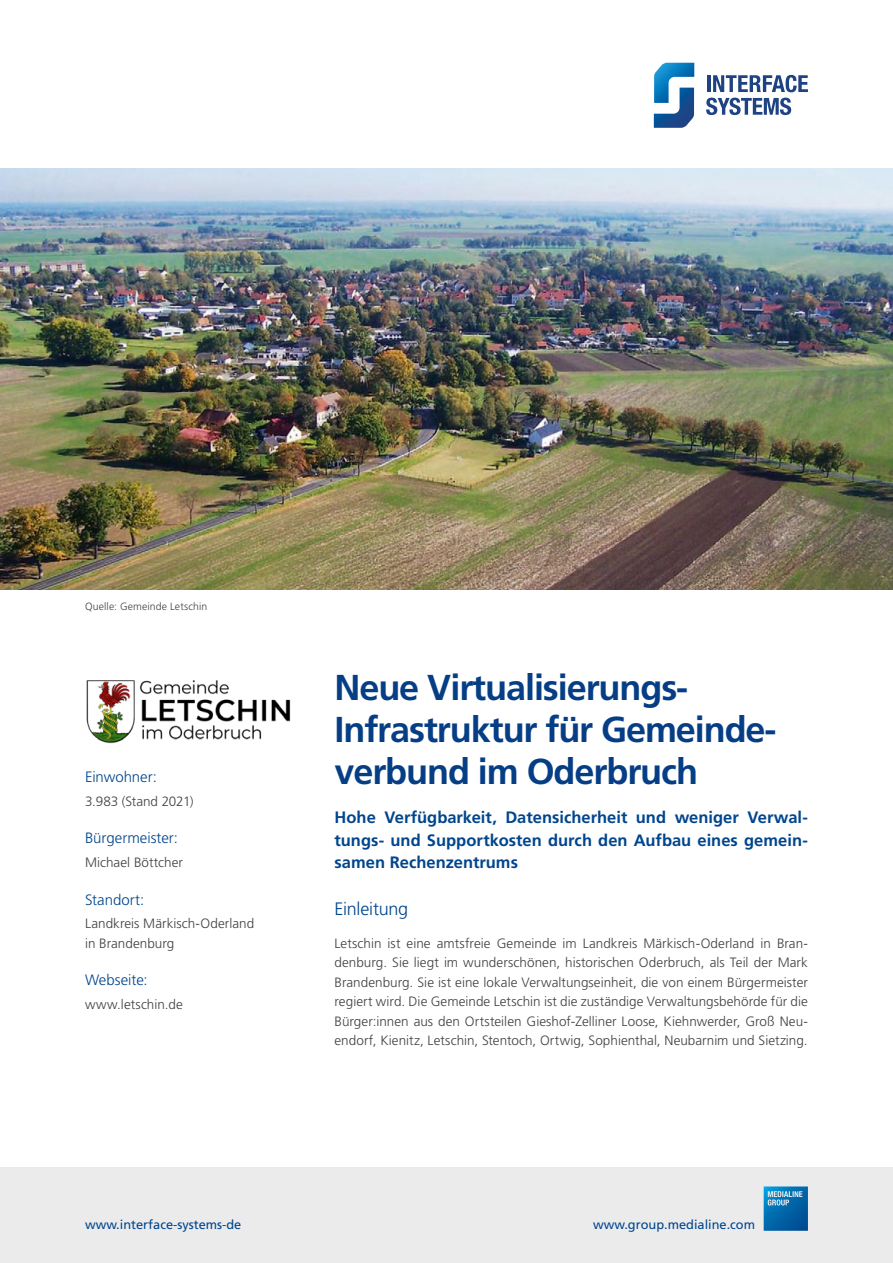
<style>
.page{position:relative;width:893px;height:1263px;background:#fff}
.page>*{position:absolute;margin:0;border:0;box-sizing:border-box;transform-origin:0 0}
.t1{font:700 36px/42px "Frutiger LT Pro";letter-spacing:-.03em;color:#063e85}
.t2{font:300 18px "Frutiger LT Pro";letter-spacing:-.015em;color:#00458d}
.t3{font:700 16.5px/22.5px "Frutiger LT Pro";color:#00458d;text-align:justify}
.t4{font:300 15px "Frutiger LT Pro";color:#00458d}
.t5{font:300 13.5px/19.5px "Frutiger LT Pro";color:#414042}
.t6{font:12.75px "Frutiger LT Pro";color:#00458d}
.t7{font:300 10.5px "Frutiger LT Pro";letter-spacing:.015em;color:#414042}
</style>
<div class="page">
<div style="left:0;top:1167px;width:893px;height:96px;background:#ebebec"></div>
<svg style="left:764px;top:1186px;width:44px;height:45px;background:#1976b2"></svg>
<hr style="left:707px;top:75px;width:3px;height:17px;background:#1f4282">
<svg style="left:713px;top:75px;width:95px;height:17px"></svg>
<svg style="left:706px;top:98px;width:85px;height:17px"></svg>
<svg style="left:654px;top:63px;width:40px;height:65px"></svg>
<img style="left:86px;top:680px;width:205px;height:63px">
<img style="left:0;top:168px;width:893px;height:422px">
<p class="t7" style="left:85px;top:600px;width:124px">Quelle: Gemeinde Letschin</p>
<p class="t4" style="left:85px;top:768px;width:73px">Einwohner:</p>
<p class="t5" style="left:85px;top:791px;width:110px">3.983 (Stand 2021)</p>
<p class="t4" style="left:85px;top:829px;width:95px">Bürgermeister:</p>
<p class="t5" style="left:85px;top:853px;width:100px">Michael Böttcher</p>
<p class="t4" style="left:85px;top:890px;width:61px">Standort:</p>
<p class="t5" style="left:85px;top:914px;width:171px">Landkreis Märkisch-Oderland in Brandenburg</p>
<p class="t4" style="left:85px;top:971px;width:64px">Webseite:</p>
<p class="t5" style="left:85px;top:995px;width:99px">www.letschin.de</p>
<h1 class="t1" style="left:334px;top:666px;width:444px">Neue Virtualisierungs-<br>Infrastruktur für Gemeinde&shy;verbund im Oderbruch</h1>
<p class="t3" style="left:334px;top:806px;width:475px">Hohe Verfügbarkeit, Datensicherheit und weniger Verwal&shy;tungs- und Supportkosten durch den Aufbau eines gemein&shy;samen Rechenzentrums</p>
<h2 class="t2" style="left:334px;top:898px;width:75px">Einleitung</h2>
<p class="t5" style="left:334px;top:933px;width:475px;text-align:justify">Letschin ist eine amtsfreie Gemeinde im Landkreis Märkisch-Oderland in Bran&shy;denburg. Sie liegt im wunderschönen, historischen Oderbruch, als Teil der Mark Brandenburg. Sie ist eine lokale Verwaltungseinheit, die von einem Bürgermeister regiert wird. Die Gemeinde Letschin ist die zuständige Verwaltungsbehörde für die Bürger:innen aus den Ortsteilen Gieshof-Zelliner Loose, Kiehnwerder, Groß Neu&shy;endorf, Kienitz, Letschin, Stentoch, Ortwig, Sophienthal, Neubarnim und Sietzing.</p>
<p class="t6" style="left:85px;top:1216px;width:158px">www.interface-systems-de</p>
<p class="t6" style="left:593px;top:1216px;width:164px">www.group.medialine.com</p>
</div>
